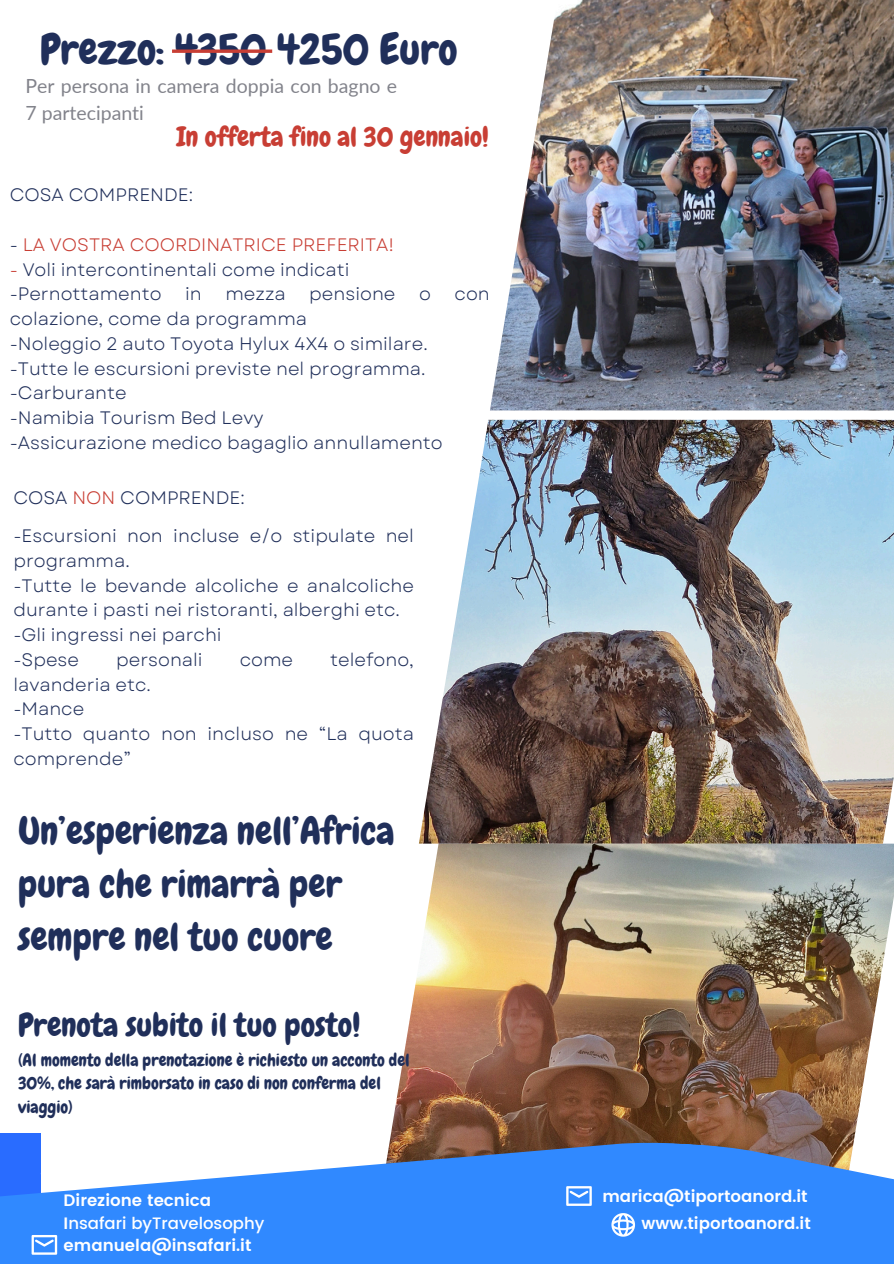
<style>
.page{position:relative;width:894px;height:1264px;background:#fff}
.page>*{position:absolute;margin:0;border:0;box-sizing:border-box;transform-origin:0 0}
.t1{font:42.75px "Chewy";color:#202f5a}
.t2{font:38.25px/52.8px "Chewy";color:#202f5a}
.t3{font:32.25px "Chewy";color:#202f5a}
.t4{font:27px "Chewy";color:#c83e34}
.t5{font:19.5px/27px "Lato";color:#82838b}
.t6{font:18px/24.8px "Garet";color:#202f5a}
.t7{font:18px "Garet";color:#c83e34}
.t8{font:17.25px "Chewy";color:#202f5a}
.t9{font:600 16.5px/22.5px "Poppins";color:#fff}
.s1{color:#202f5a}
.s2{color:#c83e34}
.s3{font-weight:500}
</style>
<div class="page">
<img style="left:396px;top:843px;width:497px;height:257px">
<img style="left:490px;top:0;width:403px;height:410px">
<img style="left:419px;top:420px;width:474px;height:423px">
<svg style="left:0;top:1100px;width:893px;height:163px;fill:#3089ff"></svg>
<svg style="left:561px;top:1165px;width:30px;height:40px"></svg>
<svg style="left:611px;top:1212px;width:24px;height:24px"></svg>
<svg style="left:32px;top:1234px;width:25px;height:20px"></svg>
<svg style="left:172px;top:49px;width:100px;height:4px"></svg>
<h3 class="t1" style="left:40px;top:22px;width:419px">Prezzo: 4350 4250 Euro</h3>
<h4 class="t5" style="left:25px;top:72px;width:373px">Per persona in camera doppia con bagno e<br>7 partecipanti</h4>
<h2 class="t4" style="left:176px;top:120px;width:313px">In offerta fino al 30 gennaio!</h2>
<p class="t6" style="left:10px;top:183px;width:185px">COSA COMPRENDE:</p>
<p class="t7" style="left:10px;top:231px;width:386px"><span class="s1">-</span> LA VOSTRA COORDINATRICE PREFERITA!</p>
<p class="t6" style="left:10px;top:257px;width:341px"><span class="s2">-</span> Voli intercontinentali come indicati -Pernottamento</p>
<p class="t6" style="left:185px;top:282px;width:18px">in</p>
<p class="t6" style="left:225px;top:282px;width:62px">mezza</p>
<p class="t6" style="left:309px;top:282px;width:88px">pensione</p>
<p class="t6" style="left:419px;top:282px;width:13px">o</p>
<p class="t6" style="left:454px;top:282px;width:37px">con</p>
<p class="t6" style="left:10px;top:306px;width:434px">colazione, come da programma<br>-Noleggio 2 auto Toyota Hylux 4X4 o similare. -Tutte le escursioni previste nel programma. -Carburante<br>-Namibia Tourism Bed Levy<br>-Assicurazione medico bagaglio annullamento</p>
<p class="t6" style="left:13px;top:486px;width:233px">COSA <span class="s2">NON</span> COMPRENDE:</p>
<p class="t6" style="left:13px;top:523px;width:402px">-Escursioni non incluse e/o stipulate nel programma.<br>-Tutte le bevande alcoliche e analcoliche durante i pasti nei ristoranti, alberghi etc. -Gli ingressi nei parchi<br>-Spese</p>
<p class="t6" style="left:116px;top:647px;width:88px">personali</p>
<p class="t6" style="left:240px;top:647px;width:55px">come</p>
<p class="t6" style="left:330px;top:647px;width:85px">telefono,</p>
<p class="t6" style="left:13px;top:672px;width:402px">lavanderia etc.<br>-Mance<br>-Tutto quanto non incluso ne “La quota comprende”</p>
<p class="t2" style="left:18px;top:804px;width:378px">Un’esperienza nell’Africa pura che rimarrà per sempre nel tuo cuore</p>
<p class="t3" style="left:18px;top:1004px;width:343px">Prenota subito il tuo posto!</p>
<p class="t8" style="left:18px;top:1048px;width:393px">(Al momento della prenotazione è richiesto un acconto del</p>
<p class="t8" style="left:18px;top:1072px;width:364px">30%, che sarà rimborsato in caso di non conferma del</p>
<p class="t8" style="left:18px;top:1096px;width:56px">viaggio)</p>
<h5 class="t9" style="left:64px;top:1189px;width:202px">Direzione tecnica<br>I<span class="s3">nsafari byTravelosophy </span>emanuela@insafari.it</h5>
<p class="t9" style="left:602px;top:1184px;width:207px">marica@tiportoanord.it</p>
<p class="t9" style="left:641px;top:1211px;width:171px">www.tiportoanord.it</p>
</div>
